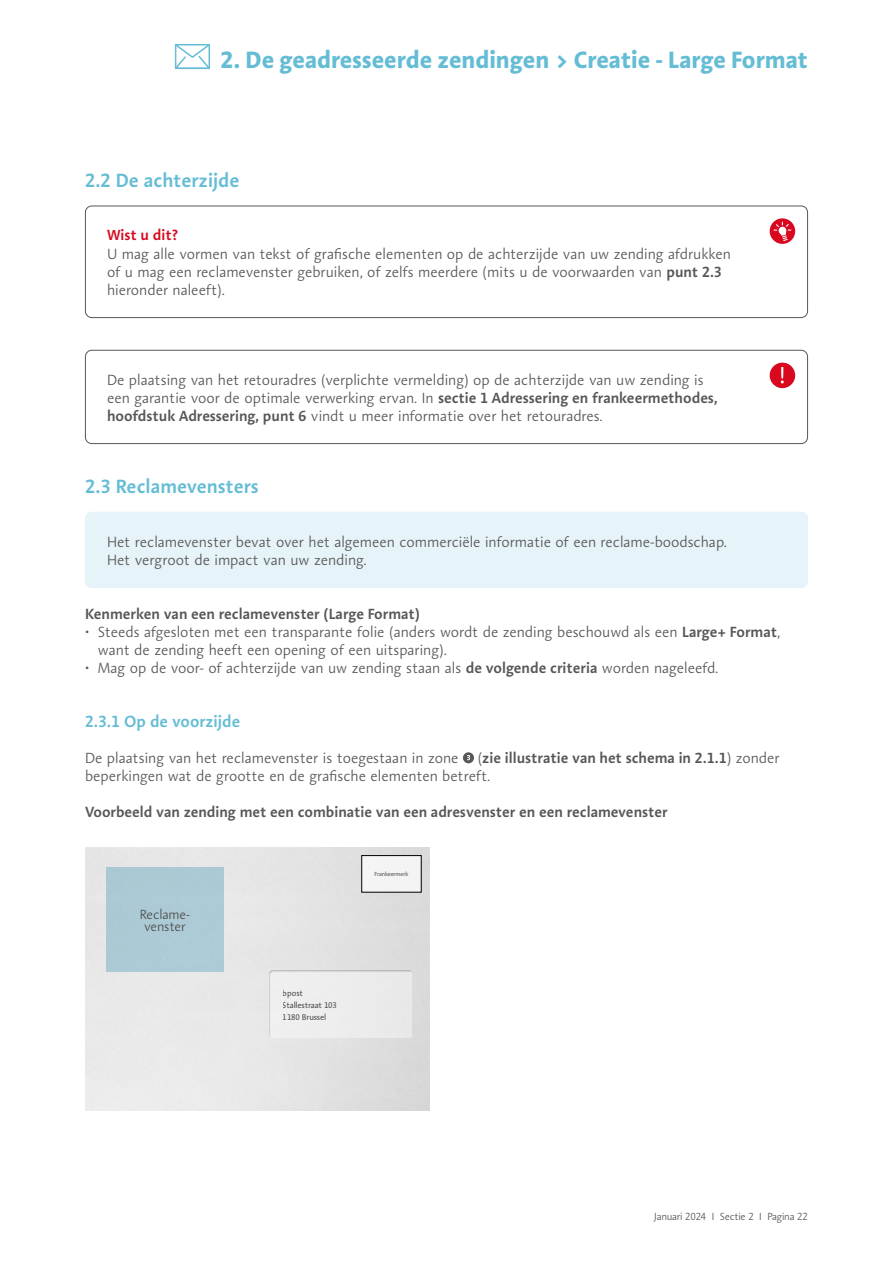
<style>
.page{position:relative;width:893px;height:1263px;background:#fff}
.page>*{position:absolute;margin:0;border:0;box-sizing:border-box;transform-origin:0 0}
.t1{font:700 24px "Aroma No 2 LT Pro";color:#64bdd5}
.t2{font:600 19.5px "Aroma No 2 LT Pro";color:#64bdd5}
.t3{font:600 16.5px "Aroma No 2 LT Pro";color:#64bdd5}
.t4{font:300 15px/18px "Aroma No 2 LT Pro";color:#575756}
.t5{font:600 15px "Aroma No 2 LT Pro";color:#575756}
.t6{font:600 15px "Aroma No 2 LT Pro";color:#d9081f}
.t7{font:300 13.5px/12px "Aroma No 2 LT Pro";letter-spacing:-.01em;color:#575756;text-align:center}
.t8{font:300 10.5px "Aroma No 2 LT Pro";letter-spacing:-.025em;color:#575756}
.t9{font:8.4px/12px "Aroma No 2 LT Pro";letter-spacing:-.02em;color:#575756}
.t10{font:6px "Aroma No 2 LT Pro";letter-spacing:-.02em;color:#575756}
.s1{font-weight:600}
</style>
<div class="page">
<svg style="left:175px;top:44px;width:35px;height:25px"></svg>
<div style="left:85px;top:206px;width:723px;height:112px;border:1px solid #575756;border-radius:6px"></div>
<svg style="left:770px;top:218px;width:25px;height:26px"></svg>
<svg style="left:774px;top:222px;width:17px;height:19px"></svg>
<div style="left:85px;top:350px;width:723px;height:94px;border:1px solid #575756;border-radius:6px"></div>
<div style="left:770px;top:363px;width:25px;height:25px;background:#d9081f;border-radius:50%"></div>
<svg style="left:781px;top:367px;width:3px;height:16px"></svg>
<div style="left:85px;top:512px;width:722px;height:76px;background:#e6f3f8;border-radius:6px"></div>
<div style="left:85px;top:512px;width:723px;height:76px;border:1px solid #e6f3f8;border-radius:6px"></div>
<div style="left:463px;top:752px;width:11px;height:11px;background:#575756;border-radius:50%"></div>
<svg style="left:467px;top:755px;width:3px;height:5px"></svg>
<img style="left:85px;top:847px;width:345px;height:263px">
<div style="left:257px;top:960px;width:169px;height:78px;background:#000;opacity:.6"></div>
<div style="left:362px;top:855px;width:59px;height:37px;background:#f4f4f4"></div>
<div style="left:361px;top:855px;width:60px;height:37px;border:1px solid #000"></div>
<div style="left:106px;top:867px;width:117px;height:105px;background:#accad5"></div>
<h1 class="t1" style="left:220px;top:43px;width:589px">2. De geadresseerde zendingen &gt; Creatie - Large Format</h1>
<h2 class="t2" style="left:85px;top:167px;width:156px">2.2 De achterzijde</h2>
<p class="t6" style="left:107px;top:225px;width:72px">Wist u dit?</p>
<p class="t4" style="left:107px;top:244px;width:625px">U mag alle vormen van tekst of grafische elementen op de achterzijde van uw zending afdrukken of u mag een reclamevenster gebruiken, of zelfs meerdere (mits u de voorwaarden van <span class="s1">punt 2.3 </span>hieronder naleeft).</p>
<p class="t4" style="left:107px;top:370px;width:612px">De plaatsing van het retouradres (verplichte vermelding) op de achterzijde van uw zending is een garantie voor de optimale verwerking ervan. In <span class="s1">sectie 1 Adressering en frankeermethodes, hoofdstuk Adressering, punt 6</span> vindt u meer informatie over het retouradres.</p>
<h2 class="t2" style="left:85px;top:473px;width:175px">2.3 Reclamevensters</h2>
<p class="t4" style="left:107px;top:532px;width:621px">Het reclamevenster bevat over het algemeen commerciële informatie of een reclame-boodschap.<br>Het vergroot de impact van uw zending.</p>
<p class="t5" style="left:85px;top:603px;width:336px">Kenmerken van een reclamevenster (Large Format)</p>
<p class="t4" style="left:98px;top:622px;width:684px;text-indent:-13px">• Steeds afgesloten met een transparante folie (anders wordt de zending beschouwd als een <span class="s1">Large+ Format</span>, want de zending heeft een opening of een uitsparing).</p>
<p class="t4" style="left:85px;top:658px;width:635px">• Mag op de voor- of achterzijde van uw zending staan als <span class="s1">de volgende criteria</span> worden nageleefd.</p>
<p class="t3" style="left:85px;top:710px;width:157px">2.3.1 Op de voorzijde</p>
<p class="t4" style="left:85px;top:748px;width:375px">De plaatsing van het reclamevenster is toegestaan in zone</p>
<p class="t4" style="left:85px;top:748px;width:696px;text-indent:393px">(<span class="s1">zie illustratie van het schema in 2.1.1</span>) zonder beperkingen wat de grootte en de grafische elementen betreft.</p>
<p class="t5" style="left:85px;top:801px;width:584px">Voorbeeld van zending met een combinatie van een adresvenster en een reclamevenster</p>
<p class="t7" style="left:140px;top:908px;width:52px">Reclame&shy;venster</p>
<p class="t10" style="left:375px;top:870px;width:35px">Frankeermerk</p>
<p class="t9" style="left:283px;top:986px;width:56px">bpost<br>Stallestraat 103<br>1180 Brussel</p>
<p class="t8" style="left:654px;top:1210px;width:155px">Januari 2024 I Sectie 2 I Pagina 22</p>
</div>
